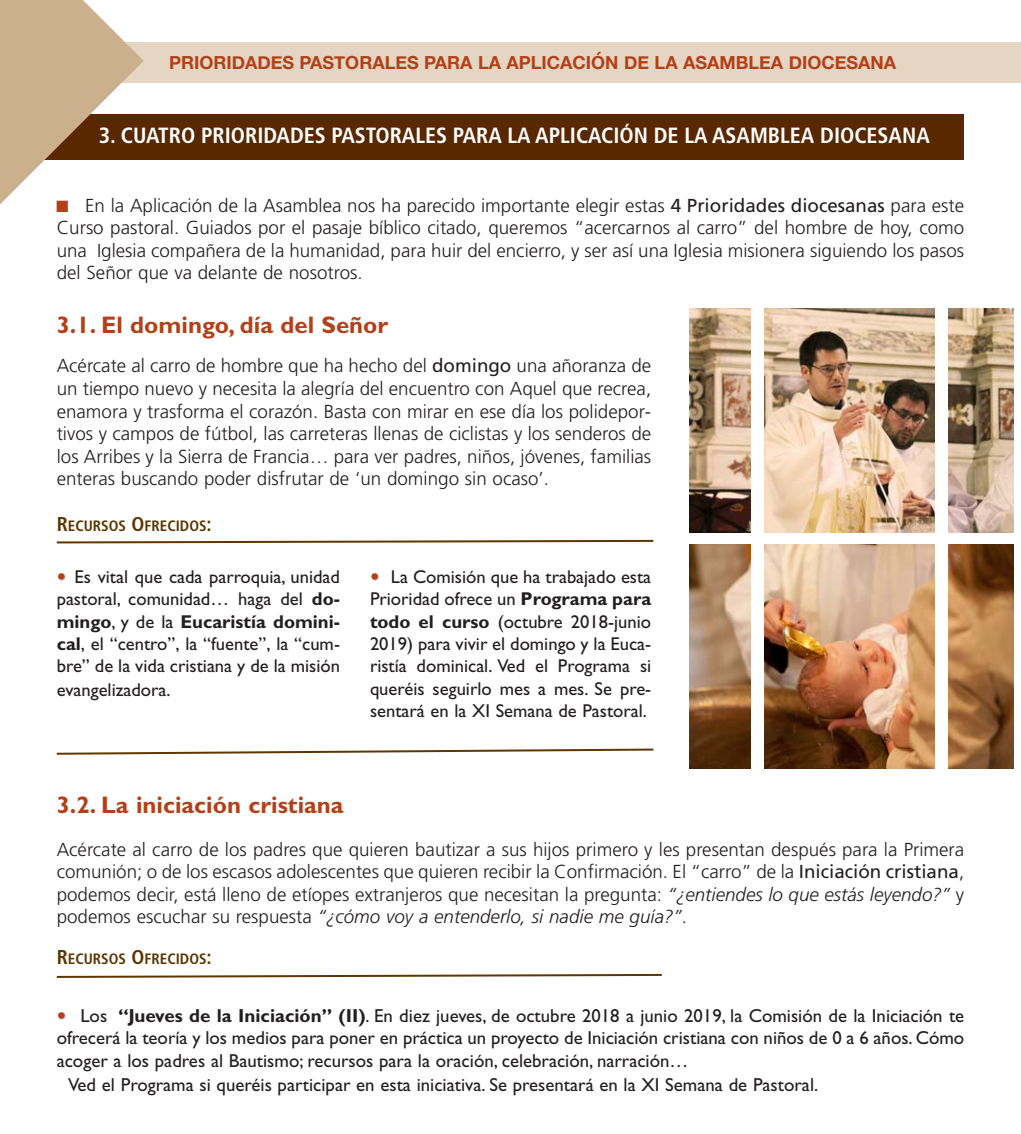
<style>
.page{position:relative;width:1021px;height:1134px;background:#fff}
.page>*{position:absolute;margin:0;border:0;box-sizing:border-box;transform-origin:0 0}
.t1{font:700 24px "Gill Sans";color:#b44018}
.t2{font:700 condensed 22px "Frutiger LT Std";color:#fff}
.t3{font:300 18.8px/22.6px "Frutiger LT Std";color:#231f20;text-align:justify}
.t4{font:18.8px/22.6px "Gill Sans Std";color:#231f20;text-align:justify}
.t5{font:18.6px/22.4px "Gill Sans Std";color:#231f20;text-align:justify}
.t6{font:700 18px "Helvetica Neue";color:#b44018}
.t7{font:700 condensed 15px "Frutiger LT Std";color:#5d3600}
.s1{font-family:"Courier";font-weight:400;color:#b44018}
.s2{font-weight:400}
.s3{font-size:20px}
.s4{font-family:"Frutiger LT Std";font-weight:700;font-stretch:condensed;font-size:18.8px;color:#b44018}
.s5{font-weight:700}
.s6{font-family:"Gill Sans"}
.s7{font-style:italic}
.s8{font-family:"Frutiger LT Std";font-weight:700;font-stretch:condensed;color:#b44018}
</style>
<div class="page">
<img style="left:689px;top:308px;width:324px;height:225px">
<div style="left:25px;top:115px;width:939px;height:45px;background:#592700"></div>
<img style="left:689px;top:545px;width:324px;height:224px">
<div style="left:751px;top:306px;width:12px;height:475px;background:#fff"></div>
<div style="left:935px;top:300px;width:12px;height:481px;background:#fff"></div>
<svg style="left:56px;top:539px;width:598px;height:5px"></svg>
<svg style="left:56px;top:748px;width:598px;height:7px"></svg>
<svg style="left:56px;top:973px;width:606px;height:5px"></svg>
<div style="left:0;top:42px;width:1020px;height:41px;background:#e4d6c3"></div>
<svg style="left:0;top:0;width:144px;height:205px"></svg>
<p class="t6" style="left:169px;top:51px;width:728px">PRIORIDADES PASTORALES PARA LA APLICACIÓN DE LA ASAMBLEA DIOCESANA</p>
<p class="t2" style="left:99px;top:122px;width:832px">3. CUATRO PRIORIDADES PASTORALES PARA LA APLICACIÓN DE LA ASAMBLEA DIOCESANA</p>
<p class="t3" style="left:57px;top:195px;width:909px"><span class="s1">█</span> En la Aplicación de la Asamblea nos ha parecido importante elegir estas <span class="s2">4 Prioridades diocesanas</span> para este Curso pastoral. Guiados por el pasaje bíblico citado, queremos “acercarnos al carro” del hombre de hoy, como una Iglesia compañera de la humanidad, para huir del encierro, y ser así una Iglesia misionera siguiendo los pasos del Señor que va delante de nosotros.</p>
<p class="t1" style="left:57px;top:317px;width:333px">3.1. El domingo, día del Señor</p>
<p class="t3" style="left:57px;top:356px;width:596px">Acércate al carro de hombre que ha hecho del <span class="s2">domingo</span> una añoranza de un tiempo nuevo y necesita la alegría del encuentro con Aquel que recrea, enamora y trasforma el corazón. Basta con mirar en ese día los polidepor&shy;tivos y campos de fútbol, las carreteras llenas de ciclistas y los senderos de los Arribes y la Sierra de Francia… para ver padres, niños, jóvenes, familias enteras buscando poder disfrutar de ‘un domingo sin ocaso’.</p>
<p class="t7" style="left:57px;top:517px;width:157px"><span class="s3">R</span>ECURSOS <span class="s3">O</span>FRECIDOS<span class="s3">:</span></p>
<p class="t5" style="left:57px;top:568px;width:285px"><span class="s4">•</span> Es vital que cada parroquia, unidad pastoral, comunidad… haga del <span class="s5">do&shy;mingo</span>, y de la <span class="s5">Eucaristía domini&shy;cal</span>, el “centro”, la “fuente”, la “cum&shy;bre” de la vida cristiana y de la misión evangelizadora.</p>
<p class="t5" style="left:370px;top:568px;width:283px"><span class="s4">•</span> La Comisión que ha trabajado esta Prioridad ofrece un <span class="s5">Programa para todo el curso</span> (octubre 2018-junio 2019) para vivir el domingo y la Euca&shy;ristía dominical. Ved el Programa si queréis seguirlo mes a mes. Se pre&shy;sentará en la XI Semana de Pastoral<span class="s6">.</span></p>
<p class="t1" style="left:57px;top:796px;width:288px">3.2. La iniciación cristiana</p>
<p class="t3" style="left:57px;top:839px;width:909px">Acércate al carro de los padres que quieren bautizar a sus hijos primero y les presentan después para la Primera comunión; o de los escasos adolescentes que quieren recibir la Confirmación. El “carro” de la <span class="s2">Iniciación cristiana</span>, podemos decir, está lleno de etíopes extranjeros que necesitan la pregunta: <span class="s7">“¿entiendes lo que estás leyendo?”</span> y podemos escuchar su respuesta <span class="s7">“¿cómo voy a entenderlo, si nadie me guía?”</span>.</p>
<p class="t7" style="left:57px;top:950px;width:157px"><span class="s3">R</span>ECURSOS <span class="s3">O</span>FRECIDOS<span class="s3">:</span></p>
<p class="t4" style="left:57px;top:1006px;width:909px"><span class="s8">•</span> Los <span class="s5">“Jueves de la Iniciación” (II)</span>. En diez jueves, de octubre 2018 a junio 2019, la Comisión de la Iniciación te ofrecerá la teoría y los medios para poner en práctica un proyecto de Iniciación cristiana con niños de 0 a 6 años. Cómo acoger a los padres al Bautismo; recursos para la oración, celebración, narración…</p>
<p class="t4" style="left:68px;top:1075px;width:751px">Ved el Programa si queréis participar en esta iniciativa. Se presentará en la XI Semana de Pastoral.</p>
</div>
